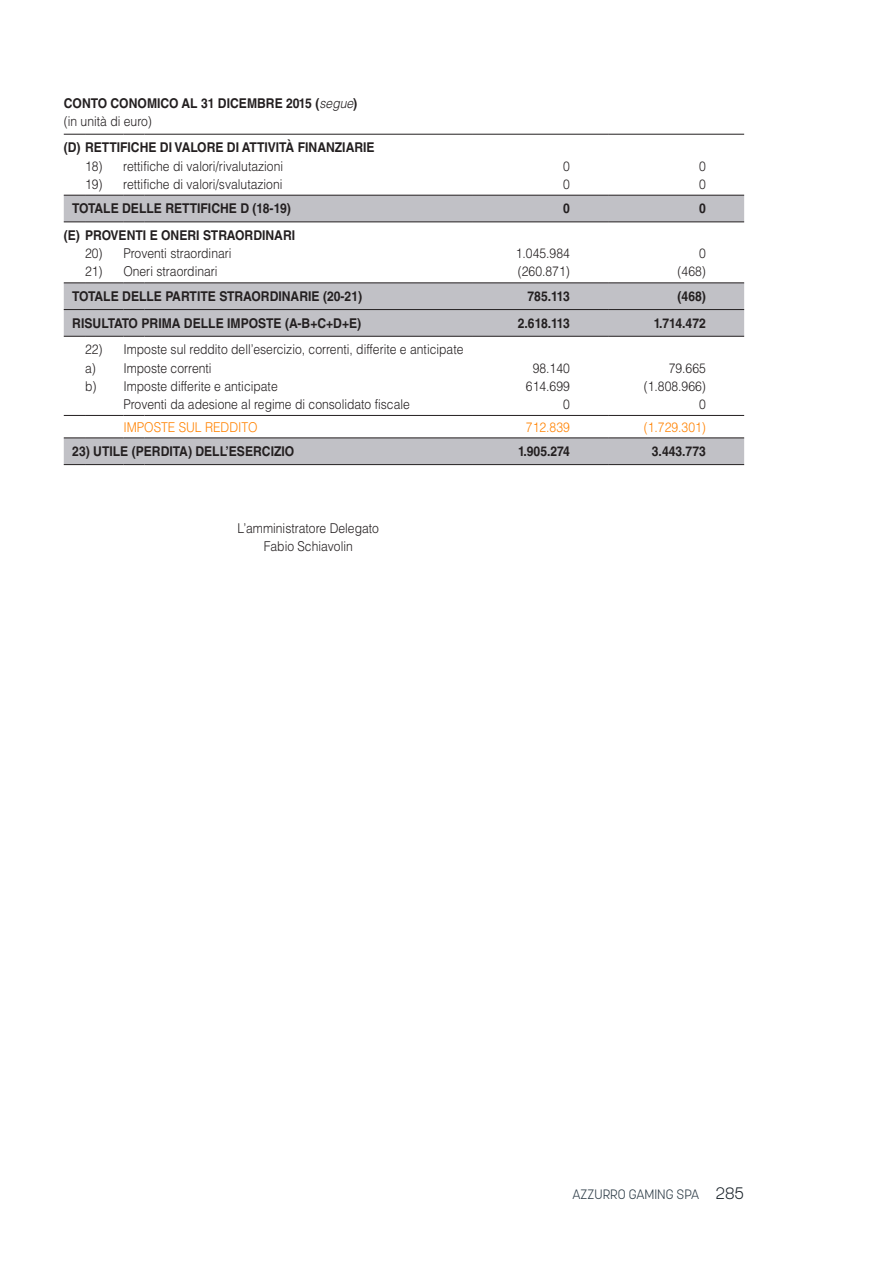
<style>
.page{position:relative;width:893px;height:1263px;background:#fff}
.page>*{position:absolute;margin:0;border:0;box-sizing:border-box;transform-origin:0 0}
.t1{font:300 16.5px "Korolev";color:#1b242b}
.III_tab_testo{font:300 13.5px "Helvetica LT Std";color:#231f20;scale:.9 1}
.III_tab_titoletto_bo{font:700 13.5px "Helvetica LT Std";color:#231f20;scale:.9 1}
.III_tab_testo-2{font:700 13.5px "Helvetica LT Std";color:#231f20;scale:.9 1}
.III_tab_testo-3{font:300 13.5px "Helvetica LT Std";color:#ff8200;scale:.9 1}
.III_tab_titoletto_ri{font:700 13.5px "Helvetica LT Std";color:#231f20;scale:.9 1}
.t2{font:300 13.5px "Korolev";color:#2b3a45}
.s1{font-weight:300;font-style:italic}
</style>
<div class="page">
<svg style="left:64px;top:196px;width:680px;height:268px"></svg>
<svg style="left:64px;top:195px;width:21px;height:1px"></svg>
<hr style="left:85px;top:195px;width:38px;height:1px;background:#231f20">
<svg style="left:123px;top:195px;width:22px;height:1px"></svg>
<hr style="left:145px;top:195px;width:327px;height:1px;background:#231f20">
<hr style="left:472px;top:195px;width:136px;height:1px;background:#231f20">
<hr style="left:608px;top:195px;width:136px;height:1px;background:#231f20">
<svg style="left:64px;top:221px;width:21px;height:1px"></svg>
<hr style="left:85px;top:221px;width:38px;height:1px;background:#231f20">
<svg style="left:123px;top:221px;width:22px;height:1px"></svg>
<hr style="left:145px;top:221px;width:327px;height:1px;background:#231f20">
<hr style="left:472px;top:221px;width:136px;height:1px;background:#231f20">
<hr style="left:608px;top:221px;width:136px;height:1px;background:#231f20">
<svg style="left:64px;top:282px;width:21px;height:1px"></svg>
<hr style="left:85px;top:282px;width:38px;height:1px;background:#231f20">
<svg style="left:123px;top:282px;width:22px;height:1px"></svg>
<hr style="left:145px;top:282px;width:327px;height:1px;background:#231f20">
<hr style="left:472px;top:282px;width:136px;height:1px;background:#231f20">
<hr style="left:608px;top:282px;width:136px;height:1px;background:#231f20">
<svg style="left:64px;top:309px;width:21px;height:1px"></svg>
<hr style="left:85px;top:309px;width:38px;height:1px;background:#231f20">
<svg style="left:123px;top:309px;width:22px;height:1px"></svg>
<hr style="left:145px;top:309px;width:327px;height:1px;background:#231f20">
<hr style="left:472px;top:309px;width:136px;height:1px;background:#231f20">
<hr style="left:608px;top:309px;width:136px;height:1px;background:#231f20">
<svg style="left:64px;top:336px;width:21px;height:1px"></svg>
<hr style="left:85px;top:336px;width:38px;height:1px;background:#231f20">
<svg style="left:123px;top:336px;width:22px;height:1px"></svg>
<hr style="left:145px;top:336px;width:327px;height:1px;background:#231f20">
<hr style="left:472px;top:336px;width:136px;height:1px;background:#231f20">
<hr style="left:608px;top:336px;width:136px;height:1px;background:#231f20">
<svg style="left:64px;top:415px;width:21px;height:1px"></svg>
<hr style="left:85px;top:415px;width:38px;height:1px;background:#231f20">
<svg style="left:123px;top:415px;width:22px;height:1px"></svg>
<hr style="left:145px;top:415px;width:327px;height:1px;background:#231f20">
<hr style="left:472px;top:415px;width:136px;height:1px;background:#231f20">
<hr style="left:608px;top:415px;width:136px;height:1px;background:#231f20">
<hr style="left:472px;top:437px;width:136px;height:1px;background:#231f20">
<hr style="left:608px;top:437px;width:136px;height:1px;background:#231f20">
<hr style="left:472px;top:464px;width:136px;height:1px;background:#231f20">
<hr style="left:608px;top:464px;width:136px;height:1px;background:#231f20">
<svg style="left:64px;top:437px;width:21px;height:1px"></svg>
<hr style="left:85px;top:437px;width:38px;height:1px;background:#231f20">
<svg style="left:123px;top:437px;width:22px;height:1px"></svg>
<hr style="left:145px;top:437px;width:327px;height:1px;background:#231f20">
<svg style="left:64px;top:464px;width:21px;height:1px"></svg>
<hr style="left:85px;top:464px;width:38px;height:1px;background:#231f20">
<svg style="left:123px;top:464px;width:22px;height:1px"></svg>
<hr style="left:145px;top:464px;width:327px;height:1px;background:#231f20">
<svg style="left:64px;top:134px;width:21px;height:1px"></svg>
<hr style="left:85px;top:134px;width:38px;height:1px;background:#231f20">
<svg style="left:123px;top:134px;width:22px;height:1px"></svg>
<hr style="left:145px;top:134px;width:327px;height:1px;background:#231f20">
<hr style="left:472px;top:134px;width:136px;height:1px;background:#231f20">
<hr style="left:608px;top:134px;width:136px;height:1px;background:#231f20">
<p class="III_tab_titoletto_bo" style="left:64px;top:95px;width:328px">CONTO CONOMICO AL 31 DICEMBRE 2015 (<span class="s1">segue</span>)</p>
<p class="III_tab_testo" style="left:64px;top:112px;width:100px">(in unità di euro)</p>
<p class="III_tab_testo-2" style="left:64px;top:139px;width:347px">(D) RETTIFICHE DI VALORE DI ATTIVITÀ FINANZIARIE</p>
<p class="III_tab_testo" style="left:85px;top:157px;width:21px">18)</p>
<p class="III_tab_testo" style="left:123px;top:157px;width:179px">rettifiche di valori/rivalutazioni</p>
<p class="III_tab_testo" style="left:563px;top:157px;width:9px">0</p>
<p class="III_tab_testo" style="left:699px;top:157px;width:9px">0</p>
<p class="III_tab_testo" style="left:85px;top:176px;width:21px">19)</p>
<p class="III_tab_testo" style="left:123px;top:176px;width:178px">rettifiche di valori/svalutazioni</p>
<p class="III_tab_testo" style="left:563px;top:176px;width:9px">0</p>
<p class="III_tab_testo" style="left:699px;top:176px;width:9px">0</p>
<p class="III_tab_titoletto_ri" style="left:72px;top:200px;width:244px">TOTALE DELLE RETTIFICHE D (18-19)</p>
<p class="III_tab_titoletto_bo" style="left:563px;top:200px;width:9px">0</p>
<p class="III_tab_titoletto_bo" style="left:699px;top:200px;width:9px">0</p>
<p class="III_tab_testo-2" style="left:64px;top:227px;width:259px">(E) PROVENTI E ONERI STRAORDINARI</p>
<p class="III_tab_testo" style="left:85px;top:245px;width:21px">20)</p>
<p class="III_tab_testo" style="left:123px;top:245px;width:122px">Proventi straordinari</p>
<p class="III_tab_testo" style="left:516px;top:245px;width:62px">1.045.984</p>
<p class="III_tab_testo" style="left:699px;top:245px;width:9px">0</p>
<p class="III_tab_testo" style="left:85px;top:263px;width:21px">21)</p>
<p class="III_tab_testo" style="left:123px;top:263px;width:106px">Oneri straordinari</p>
<p class="III_tab_testo" style="left:518px;top:263px;width:59px">(260.871)</p>
<p class="III_tab_testo" style="left:678px;top:263px;width:33px">(468)</p>
<p class="III_tab_titoletto_bo" style="left:72px;top:288px;width:324px">TOTALE DELLE PARTITE STRAORDINARIE (20-21)</p>
<p class="III_tab_titoletto_bo" style="left:527px;top:288px;width:49px">785.113</p>
<p class="III_tab_titoletto_bo" style="left:678px;top:288px;width:33px">(468)</p>
<p class="III_tab_titoletto_bo" style="left:72px;top:315px;width:323px">RISULTATO PRIMA DELLE IMPOSTE (A-B+C+D+E)</p>
<p class="III_tab_titoletto_bo" style="left:518px;top:315px;width:59px">2.618.113</p>
<p class="III_tab_titoletto_bo" style="left:654px;top:315px;width:59px">1.714.472</p>
<p class="III_tab_testo" style="left:85px;top:341px;width:21px">22)</p>
<p class="III_tab_testo" style="left:123px;top:341px;width:379px">Imposte sul reddito dell’esercizio, correnti, differite e anticipate</p>
<p class="III_tab_testo" style="left:85px;top:359px;width:14px">a)</p>
<p class="III_tab_testo" style="left:123px;top:359px;width:100px">Imposte correnti</p>
<p class="III_tab_testo" style="left:533px;top:359px;width:43px">98.140</p>
<p class="III_tab_testo" style="left:669px;top:359px;width:43px">79.665</p>
<p class="III_tab_testo" style="left:85px;top:378px;width:14px">b)</p>
<p class="III_tab_testo" style="left:123px;top:378px;width:173px">Imposte differite e anticipate</p>
<p class="III_tab_testo" style="left:526px;top:378px;width:50px">614.699</p>
<p class="III_tab_testo" style="left:644px;top:378px;width:71px">(1.808.966)</p>
<p class="III_tab_testo" style="left:123px;top:396px;width:320px">Proventi da adesione al regime di consolidato fiscale</p>
<p class="III_tab_testo" style="left:563px;top:396px;width:9px">0</p>
<p class="III_tab_testo" style="left:699px;top:396px;width:9px">0</p>
<p class="III_tab_testo-3" style="left:123px;top:418px;width:151px">IMPOSTE SUL REDDITO</p>
<p class="III_tab_testo-3" style="left:526px;top:418px;width:50px">712.839</p>
<p class="III_tab_testo-3" style="left:644px;top:418px;width:71px">(1.729.301)</p>
<p class="III_tab_titoletto_bo" style="left:72px;top:443px;width:248px">23) UTILE (PERDITA) DELL’ESERCIZIO</p>
<p class="III_tab_titoletto_bo" style="left:518px;top:443px;width:59px">1.905.274</p>
<p class="III_tab_titoletto_bo" style="left:652px;top:443px;width:62px">3.443.773</p>
<p class="III_tab_testo" style="left:238px;top:520px;width:159px">L’amministratore Delegato</p>
<p class="III_tab_testo" style="left:264px;top:538px;width:101px">Fabio Schiavolin</p>
<p class="t2" style="left:572px;top:1185px;width:120px">AZZURRO GAMING SPA</p>
<p class="t1" style="left:716px;top:1182px;width:30px">285</p>
</div>
